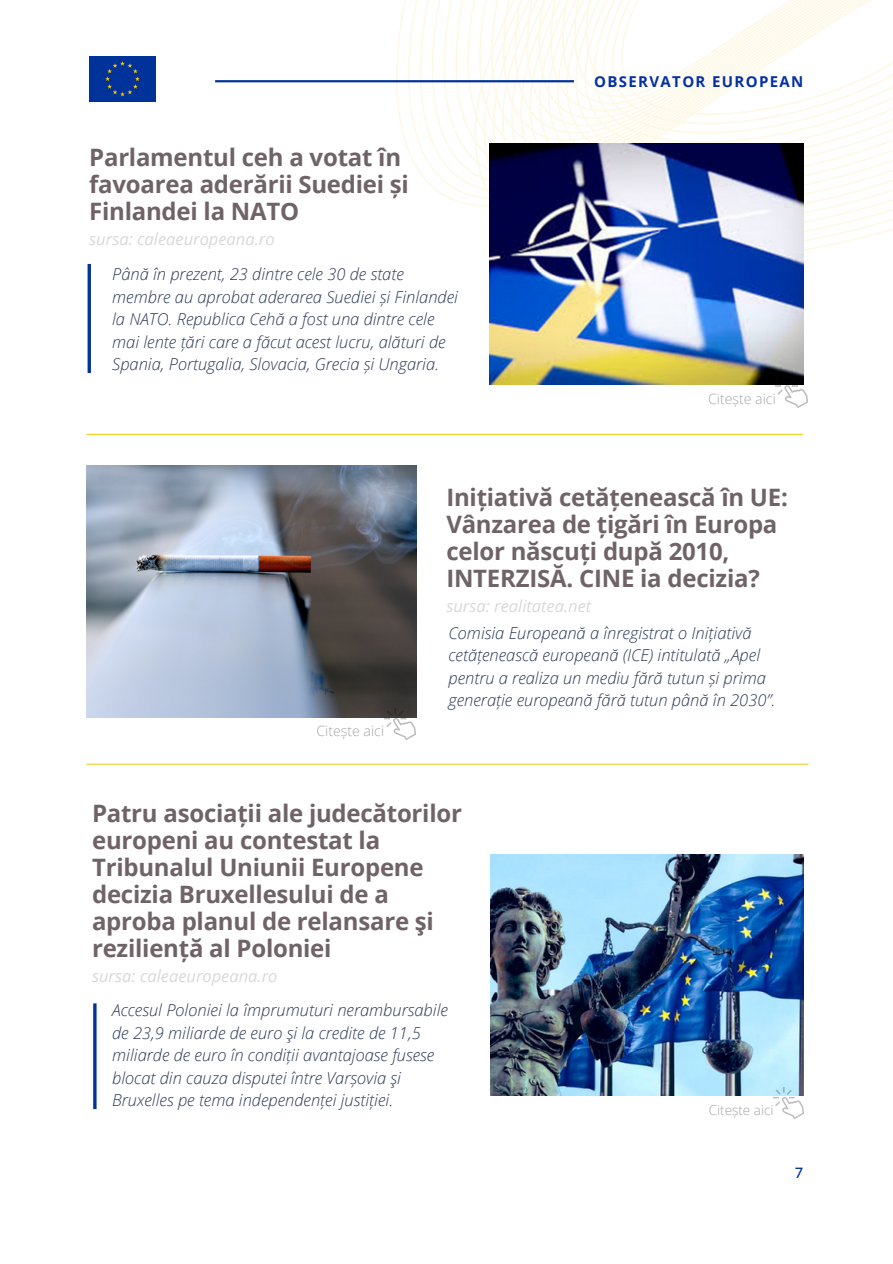
<style>
.page{position:relative;width:893px;height:1264px;background:#fff}
.page>*{position:absolute;margin:0;border:0;box-sizing:border-box;transform-origin:0 0}
.t1{font:700 24px/27px "Open Sans";letter-spacing:-.01em;color:#6f6367}
.t2{font:italic 300 16.5px/22.5px "Open Sans";color:#2d3a54}
.t3{font:italic 16.5px "Open Sans";color:#d9d9d9}
.t4{font:700 15px "Open Sans";letter-spacing:.09em;color:#0330a5}
.t5{font:500 15px "HK Grotesk";color:#023399}
.t6{font:300 14.1px "Open Sans";color:#a6a6a6}
.t7{font:300 13.5px "Open Sans";color:#a6a6a6}
</style>
<div class="page">
<svg style="left:249px;top:0;width:643px;height:478px"></svg>
<hr style="left:215px;top:80px;width:359px;height:2px;background:#023399">
<hr style="left:88px;top:264px;width:3px;height:109px;background:#023399">
<hr style="left:86px;top:763px;width:722px;height:1px;background:#f3cd27">
<hr style="left:86px;top:434px;width:716px;height:1px;background:#f3cd27">
<img style="left:490px;top:143px;width:313px;height:241px">
<img style="left:490px;top:854px;width:313px;height:241px">
<img style="left:86px;top:465px;width:330px;height:252px">
<img style="left:776px;top:376px;width:31px;height:31px">
<img style="left:384px;top:708px;width:32px;height:31px">
<img style="left:773px;top:1087px;width:30px;height:31px">
<div style="left:89px;top:57px;width:67px;height:45px;background:#039"></div>
<svg style="left:93px;top:1003px;width:4px;height:106px"></svg>
<h1 class="t1" style="left:89px;top:144px;width:321px">Parlamentul ceh a votat în favoarea aderării Suediei și<br>Finlandei la NATO</h1>
<p class="t3" style="left:89px;top:228px;width:187px">sursa: caleaeuropeana.ro</p>
<p class="t2" style="left:112px;top:262px;width:347px">Până în prezent, 23 dintre cele 30 de state membre au aprobat aderarea Suediei și Finlandei la NATO. Republica Cehă a fost una dintre cele mai lente țări care a făcut acest lucru, alături de Spania, Portugalia, Slovacia, Grecia și Ungaria.</p>
<p class="t4" style="left:594px;top:71px;width:211px">OBSERVATOR EUROPEAN</p>
<p class="t6" style="left:708px;top:389px;width:69px">Citește aici</p>
<h1 class="t1" style="left:446px;top:483px;width:343px">Inițiativă cetățenească în UE:<br>Vânzarea de țigări în Europa celor născuți după 2010,<br>INTERZISĂ. CINE ia decizia?</h1>
<p class="t3" style="left:446px;top:594px;width:146px">sursa: realitatea.net</p>
<p class="t6" style="left:316px;top:721px;width:69px">Citește aici</p>
<p class="t2" style="left:448px;top:621px;width:328px">Comisia Europeană a înregistrat o Inițiativă cetățenească europeană (ICE) intitulată „Apel pentru a realiza un mediu fără tutun și prima generație europeană fără tutun până în 2030”.</p>
<h1 class="t1" style="left:92px;top:799px;width:371px">Patru asociații ale judecătorilor europeni au contestat la<br>Tribunalul Uniunii Europene decizia Bruxellesului de a aproba planul de relansare şi reziliență al Poloniei</h1>
<p class="t3" style="left:92px;top:964px;width:187px">sursa: caleaeuropeana.ro</p>
<p class="t2" style="left:112px;top:998px;width:337px">Accesul Poloniei la împrumuturi nerambursabile de 23,9 miliarde de euro şi la credite de 11,5 miliarde de euro în condiții avantajoase fusese blocat din cauza disputei între Varșovia şi Bruxelles pe tema independenței justiției.</p>
<p class="t7" style="left:708px;top:1100px;width:66px">Citește aici</p>
<p class="t5" style="left:794px;top:1164px;width:10px">7</p>
</div>
